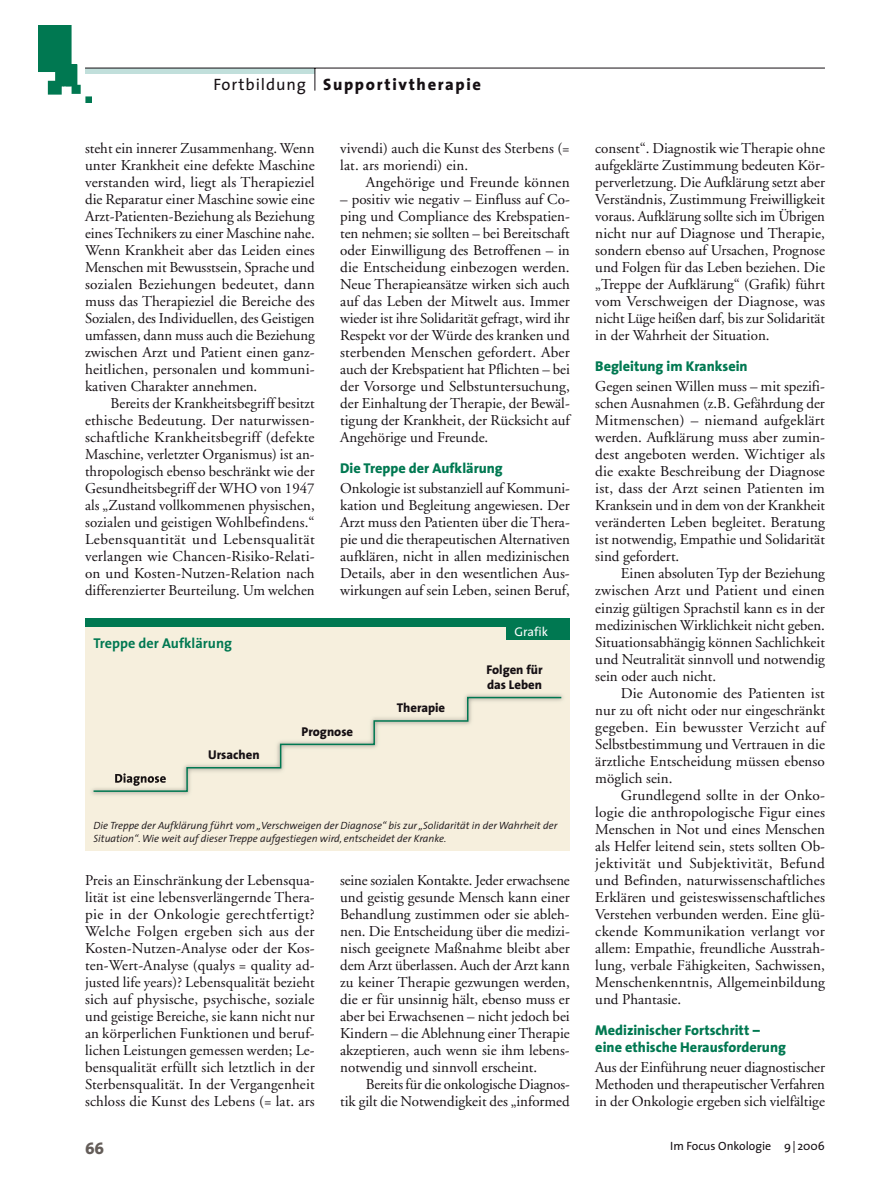
<style>
.page{position:relative;width:893px;height:1191px;background:#fff}
.page>*{position:absolute;margin:0;border:0;box-sizing:border-box;transform-origin:0 0}
.t1{font:800 16.5px "The Sans";letter-spacing:.1em;color:#161014}
.t2{font:800 16.5px "The Sans";color:#645d59}
.t3{font:15px/17px "Adobe Garamond";color:#161014;text-align:justify}
.t4{font:800 14.25px/17px "The Sans";color:#007851}
.t5{font:700 14.25px "The Sans";color:#007851}
.t6{font:800 12.75px/15px "The Sans";color:#161014}
.t7{font:12.75px "The Sans";color:#fff}
.t8{font:12px "The Sans";color:#161014}
.t9{font:italic 300 10.5px/13.5px "The Sans";color:#161014}
.s1{font-weight:400}
</style>
<div class="page">
<img style="left:38px;top:26px;width:53px;height:76px">
<div style="left:85px;top:68px;width:230px;height:5px;background:#c1dfdb"></div>
<hr style="left:85px;top:68px;width:740px;height:1px;background:#161014">
<svg style="left:315px;top:68px;width:1px;height:23px"></svg>
<div style="left:85px;top:618px;width:485px;height:232px;background:#f6efdd"></div>
<div style="left:85px;top:618px;width:485px;height:8px;background:#007851"></div>
<div style="left:506px;top:618px;width:64px;height:21px;background:#007851"></div>
<svg style="left:92px;top:696px;width:471px;height:96px"></svg>
<p class="t1" style="left:213px;top:79px;width:269px"><span class="s1">Fortbildung</span> Supportivtherapie</p>
<p class="t3" style="left:85px;top:141px;width:231px">steht ein innerer Zusammenhang. Wenn unter Krankheit eine defekte Maschine verstanden wird, liegt als Therapieziel die Reparatur einer Maschine sowie eine Arzt-Patienten-Beziehung als Beziehung eines Technikers zu einer Maschine nahe.<br>Wenn Krankheit aber das Leiden eines Menschen mit Bewusstsein, Sprache und sozialen Beziehungen bedeutet, dann muss das Therapieziel die Bereiche des Sozialen, des Individuellen, des Geistigen umfassen, dann muss auch die Beziehung zwischen Arzt und Patient einen ganz&shy;heitlichen, personalen und kommuni&shy;kativen Charakter annehmen.</p>
<p class="t3" style="left:85px;top:396px;width:231px;text-indent:26px">Bereits der Krankheitsbegriff besitzt ethische Bedeutung. Der naturwissen&shy;schaftliche Krankheitsbegriff (defekte Maschine, verletzter Organismus) ist an&shy;thropologisch ebenso beschränkt wie der Gesundheitsbegriff der WHO von 1947 als „Zustand vollkommenen physischen, sozialen und geistigen Wohlbefindens.“ Lebensquantität und Lebensqualität verlangen wie Chancen-Risiko-Relati&shy;on und Kosten-Nutzen-Relation nach differenzierter Beurteilung. Um welchen</p>
<p class="t5" style="left:94px;top:637px;width:140px">Treppe der Aufklärung</p>
<p class="t3" style="left:340px;top:141px;width:231px">vivendi) auch die Kunst des Sterbens (= lat. ars moriendi) ein.</p>
<p class="t3" style="left:366px;top:175px;width:206px">Angehörige und Freunde können</p>
<p class="t3" style="left:340px;top:192px;width:231px">– positiv wie negativ – Einfluss auf Co&shy;ping und Compliance des Krebspatien&shy;ten nehmen; sie sollten – bei Bereitschaft oder Einwilligung des Betroffenen – in die Entscheidung einbezogen werden.<br>Neue Therapieansätze wirken sich auch auf das Leben der Mitwelt aus. Immer wieder ist ihre Solidarität gefragt, wird ihr Respekt vor der Würde des kranken und sterbenden Menschen gefordert. Aber auch der Krebspatient hat Pflichten – bei der Vorsorge und Selbstuntersuchung, der Einhaltung der Therapie, der Bewäl&shy;tigung der Krankheit, der Rücksicht auf Angehörige und Freunde.</p>
<p class="t4" style="left:340px;top:461px;width:164px">Die Treppe der Aufklärung</p>
<p class="t3" style="left:340px;top:481px;width:231px">Onkologie ist substanziell auf Kommuni&shy;kation und Begleitung angewiesen. Der Arzt muss den Patienten über die Thera&shy;pie und die therapeutischen Alternativen aufklären, nicht in allen medizinischen Details, aber in den wesentlichen Aus&shy;wirkungen auf sein Leben, seinen Beruf,</p>
<p class="t7" style="left:514px;top:627px;width:35px">Grafik</p>
<p class="t6" style="left:397px;top:702px;width:50px">Therapie</p>
<p class="t6" style="left:486px;top:663px;width:58px">Folgen für das Leben</p>
<p class="t6" style="left:208px;top:748px;width:53px">Ursachen</p>
<p class="t6" style="left:302px;top:725px;width:53px">Prognose</p>
<p class="t9" style="left:94px;top:819px;width:465px">Die Treppe der Aufklärung führt vom „Verschweigen der Diagnose“ bis zur „Solidarität in der Wahrheit der<br>Situation“. Wie weit auf dieser Treppe aufgestiegen wird, entscheidet der Kranke.</p>
<p class="t3" style="left:85px;top:873px;width:231px">Preis an Einschränkung der Lebensqua&shy;lität ist eine lebensverlängernde Thera&shy;pie in der Onkologie gerechtfertigt?<br>Welche Folgen ergeben sich aus der Kosten-Nutzen-Analyse oder der Kos&shy;ten-Wert-Analyse (qualys = quality ad&shy;justed life years)? Lebensqualität bezieht sich auf physische, psychische, soziale und geistige Bereiche, sie kann nicht nur an körperlichen Funktionen und beruf&shy;lichen Leistungen gemessen werden; Le&shy;bensqualität erfüllt sich letztlich in der Sterbensqualität. In der Vergangenheit schloss die Kunst des Lebens (= lat. ars</p>
<p class="t2" style="left:85px;top:1141px;width:21px">66</p>
<p class="t3" style="left:340px;top:873px;width:231px">seine sozialen Kontakte. Jeder erwachsene und geistig gesunde Mensch kann einer Behandlung zustimmen oder sie ableh&shy;nen. Die Entscheidung über die medizi&shy;nisch geeignete Maßnahme bleibt aber dem Arzt überlassen. Auch der Arzt kann zu keiner Therapie gezwungen werden, die er für unsinnig hält, ebenso muss er aber bei Erwachsenen – nicht jedoch bei Kindern – die Ablehnung einer Therapie akzeptieren, auch wenn sie ihm lebens&shy;notwendig und sinnvoll erscheint.</p>
<p class="t3" style="left:340px;top:1077px;width:231px;text-align:right">Bereits für die onkologische Diagnos-<br>tik gilt die Notwendigkeit des „informed</p>
<p class="t3" style="left:595px;top:141px;width:231px">consent“. Diagnostik wie Therapie ohne aufgeklärte Zustimmung bedeuten Kör&shy;perverletzung. Die Aufklärung setzt aber Verständnis, Zustimmung Freiwilligkeit voraus. Aufklärung sollte sich im Übrigen nicht nur auf Diagnose und Therapie, sondern ebenso auf Ursachen, Prognose und Folgen für das Leben beziehen. Die „Treppe der Aufklärung“ (Grafik) führt vom Verschweigen der Diagnose, was nicht Lüge heißen darf, bis zur Solidarität in der Wahrheit der Situation.</p>
<p class="t4" style="left:595px;top:359px;width:154px">Begleitung im Kranksein</p>
<p class="t3" style="left:595px;top:379px;width:231px">Gegen seinen Willen muss – mit spezifi&shy;schen Ausnahmen (z.B. Gefährdung der Mitmenschen) – niemand aufgeklärt werden. Aufklärung muss aber zumin&shy;dest angeboten werden. Wichtiger als die exakte Beschreibung der Diagnose ist, dass der Arzt seinen Patienten im Kranksein und in dem von der Krankheit veränderten Leben begleitet. Beratung ist notwendig, Empathie und Solidarität sind gefordert.</p>
<p class="t3" style="left:595px;top:566px;width:231px;text-indent:26px">Einen absoluten Typ der Beziehung zwischen Arzt und Patient und einen einzig gültigen Sprachstil kann es in der medizinischen Wirklichkeit nicht geben.<br>Situationsabhängig können Sachlichkeit und Neutralität sinnvoll und notwendig sein oder auch nicht.</p>
<p class="t3" style="left:595px;top:685px;width:231px;text-indent:26px">Die Autonomie des Patienten ist nur zu oft nicht oder nur eingeschränkt gegeben. Ein bewusster Verzicht auf Selbstbestimmung und Vertrauen in die ärztliche Entscheidung müssen ebenso möglich sein.</p>
<p class="t3" style="left:595px;top:788px;width:231px;text-indent:26px">Grundlegend sollte in der Onko&shy;logie die anthropologische Figur eines Menschen in Not und eines Menschen als Helfer leitend sein, stets sollten Ob&shy;jektivität und Subjektivität, Befund und Befinden, naturwissenschaftliches Erklären und geisteswissenschaftliches Verstehen verbunden werden. Eine glü&shy;ckende Kommunikation verlangt vor allem: Empathie, freundliche Ausstrah&shy;lung, verbale Fähigkeiten, Sachwissen, Menschenkenntnis, Allgemeinbildung und Phantasie.</p>
<p class="t4" style="left:595px;top:1023px;width:192px">Medizinischer Fortschritt – eine ethische Herausforderung</p>
<p class="t3" style="left:595px;top:1060px;width:231px">Aus der Einführung neuer diagnostischer Methoden und therapeutischer Verfahren in der Onkologie ergeben sich vielfältige</p>
<p class="t8" style="left:670px;top:1141px;width:156px">Im Focus Onkologie 9 | 2006</p>
</div>
